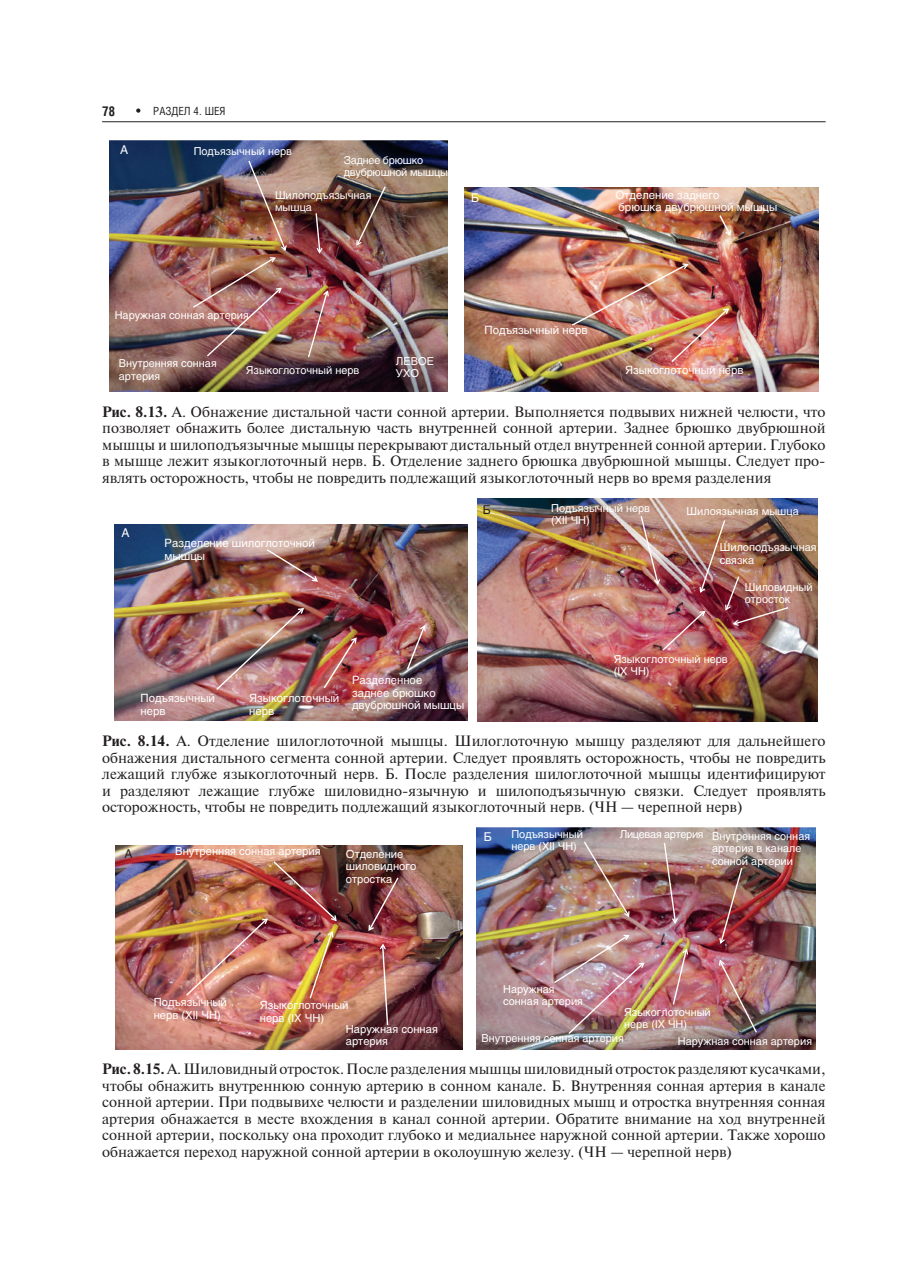
<style>
.page{position:relative;width:915px;height:1276px;background:#fff}
.page>*{position:absolute;margin:0;border:0;box-sizing:border-box;transform-origin:0 0}
.t1{font:15px/16.5px "Newton";color:#231f20;text-align:justify}
.t2{font:700 13.5px "Helios Cond";color:#231f20}
.t3{font:12px "Helios";color:#fff}
.t4{font:12px "Helios";color:#231f20}
.t5{font:11.4px/12.8px "Helios";color:#fff}
.t6{font:11.25px/12.8px "Helios";color:#fff}
.t7{font:11.25px "Helios Cond";color:#231f20}
.t8{font:11.1px/12.5px "Helios";color:#fff}
.t9{font:10.95px/12.3px "Helios";color:#fff}
.t10{font:10.8px/12.1px "Helios";color:#fff}
.t11{font:10.8px/12.1px "Helios";letter-spacing:-.02em;color:#fff}
.s1{font-weight:700}
</style>
<div class="page">
<hr style="left:102px;top:121px;width:723px;height:1px;background:#231f20">
<svg style="left:136px;top:108px;width:4px;height:5px"></svg>
<img style="left:110px;top:140px;width:337px;height:252px">
<img style="left:307px;top:290px;width:22px;height:69px">
<img style="left:355px;top:185px;width:32px;height:61px">
<svg style="left:314px;top:212px;width:8px;height:42px"></svg>
<img style="left:191px;top:159px;width:96px;height:199px">
<img style="left:464px;top:188px;width:354px;height:204px">
<img style="left:570px;top:263px;width:159px;height:100px">
<svg style="left:717px;top:214px;width:14px;height:22px"></svg>
<img style="left:114px;top:524px;width:353px;height:197px">
<img style="left:215px;top:607px;width:89px;height:84px">
<img style="left:322px;top:637px;width:35px;height:53px">
<svg style="left:405px;top:625px;width:21px;height:46px"></svg>
<img style="left:265px;top:548px;width:53px;height:34px">
<img style="left:477px;top:498px;width:340px;height:223px">
<img style="left:639px;top:514px;width:150px;height:138px">
<img style="left:116px;top:845px;width:346px;height:204px">
<svg style="left:379px;top:943px;width:10px;height:83px"></svg>
<svg style="left:367px;top:876px;width:32px;height:55px;background:#76363a"></svg>
<img style="left:184px;top:859px;width:153px;height:141px">
<img style="left:477px;top:827px;width:338px;height:222px">
<img style="left:552px;top:934px;width:92px;height:101px">
<svg style="left:671px;top:948px;width:17px;height:58px"></svg>
<img style="left:718px;top:959px;width:40px;height:75px">
<img style="left:719px;top:866px;width:24px;height:78px">
<svg style="left:662px;top:841px;width:15px;height:83px"></svg>
<img style="left:582px;top:840px;width:48px;height:77px">
<p class="t2" style="left:102px;top:106px;width:15px">78</p>
<p class="t7" style="left:153px;top:104px;width:74px">РАЗДЕЛ 4. ШЕЯ</p>
<p class="t3" style="left:120px;top:145px;width:10px">А</p>
<p class="t10" style="left:194px;top:146px;width:100px">Подъязычный нерв</p>
<p class="t10" style="left:275px;top:190px;width:98px">Шилоподъязычная мышца</p>
<p class="t11" style="left:343px;top:155px;width:106px">Заднее брюшко двубрюшной мышцы</p>
<p class="t3" style="left:471px;top:193px;width:10px">Б</p>
<p class="t5" style="left:615px;top:189px;width:163px">Отделение заднего<br>брюшка двубрюшной мышцы</p>
<p class="t10" style="left:115px;top:310px;width:135px">Наружная сонная артерия</p>
<p class="t10" style="left:119px;top:359px;width:99px">Внутренняя сонная артерия</p>
<p class="t10" style="left:246px;top:365px;width:115px">Языкоглоточный нерв</p>
<p class="t10" style="left:396px;top:356px;width:39px">ЛЕВОЕ<br>УХО</p>
<p class="t5" style="left:484px;top:325px;width:104px">Подъязычный нерв</p>
<p class="t5" style="left:625px;top:365px;width:120px">Языкоглоточный нерв</p>
<p class="t1" style="left:102px;top:404px;width:724px"><span class="s1">Рис. 8.13.</span> А. Обнажение дистальной части сонной артерии. Выполняется подвывих нижней челюсти, что позволяет обнажить более дистальную часть внутренней сонной артерии. Заднее брюшко двубрюшной мышцы и шилоподъязычные мышцы перекрывают дистальный отдел внутренней сонной артерии. Глубоко в мышце лежит языкоглоточный нерв. Б. Отделение заднего брюшка двубрюшной мышцы. Следует про&shy;являть осторожность, чтобы не повредить подлежащий языкоглоточный нерв во время разделения</p>
<p class="t3" style="left:121px;top:528px;width:10px">А</p>
<p class="t6" style="left:164px;top:537px;width:152px">Разделение шилоглоточной мышцы</p>
<p class="t4" style="left:482px;top:505px;width:10px">Б</p>
<p class="t6" style="left:140px;top:692px;width:76px">Подъязычный нерв</p>
<p class="t6" style="left:249px;top:692px;width:92px">Языкоглоточный нерв</p>
<p class="t6" style="left:352px;top:674px;width:114px">Разделенное<br>заднее брюшко двубрюшной мышцы</p>
<p class="t9" style="left:551px;top:503px;width:100px">Подъязычный нерв (XII ЧН)</p>
<p class="t9" style="left:686px;top:506px;width:114px">Шилоязычная мышца</p>
<p class="t9" style="left:719px;top:542px;width:98px">Шилоподъязычная связка</p>
<p class="t9" style="left:744px;top:582px;width:69px">Шиловидный отросток</p>
<p class="t9" style="left:613px;top:654px;width:115px">Языкоглоточный нерв (IX ЧН)</p>
<p class="t1" style="left:102px;top:734px;width:724px"><span class="s1">Рис. 8.14.</span> А. Отделение шилоглоточной мышцы. Шилоглоточную мышцу разделяют для дальнейшего обнажения дистального сегмента сонной артерии. Следует проявлять осторожность, чтобы не повредить лежащий глубже языкоглоточный нерв. Б. После разделения шилоглоточной мышцы идентифицируют и разделяют лежащие глубже шиловидно-язычную и шилоподъязычную связки. Следует проявлять осторожность, чтобы не повредить подлежащий языкоглоточный нерв. (ЧН — черепной нерв)</p>
<p class="t4" style="left:124px;top:849px;width:10px">А</p>
<p class="t8" style="left:175px;top:845px;width:147px">Внутренняя сонная артерия</p>
<p class="t8" style="left:346px;top:849px;width:72px">Отделение шиловидного отростка</p>
<p class="t3" style="left:483px;top:832px;width:10px">Б</p>
<p class="t10" style="left:511px;top:829px;width:73px">Подъязычный нерв (XII ЧН)</p>
<p class="t10" style="left:711px;top:831px;width:99px;text-indent:-92px">Лицевая артерия Внутренняя сонная артерия в канале сонной артерии</p>
<p class="t10" style="left:503px;top:984px;width:81px">Наружная сонная артерия</p>
<p class="t10" style="left:481px;top:1033px;width:144px">Внутренняя сонная артерия</p>
<p class="t8" style="left:154px;top:997px;width:75px">Подъязычный нерв (XII ЧН)</p>
<p class="t8" style="left:260px;top:1000px;width:90px">Языкоглоточный нерв (IX ЧН)</p>
<p class="t10" style="left:624px;top:1006px;width:88px">Языкоглоточный нерв (IX ЧН)</p>
<p class="t1" style="left:102px;top:1062px;width:724px"><span class="s1">Рис. 8.15.</span> А. Шиловидный отросток. После разделения мышцы шиловидный отросток разделяют кусачками, чтобы обнажить внутреннюю сонную артерию в сонном канале. Б. Внутренняя сонная артерия в канале сонной артерии. При подвывихе челюсти и разделении шиловидных мышц и отростка внутренняя сонная артерия обнажается в месте вхождения в канал сонной артерии. Обратите внимание на ход внутренней сонной артерии, поскольку она проходит глубоко и медиальнее наружной сонной артерии. Также хорошо обнажается переход наружной сонной артерии в околоушную железу. (ЧН — черепной нерв)</p>
<p class="t8" style="left:346px;top:1023px;width:93px">Наружная сонная артерия</p>
<p class="t10" style="left:677px;top:1036px;width:136px">Наружная сонная артерия</p>
</div>
